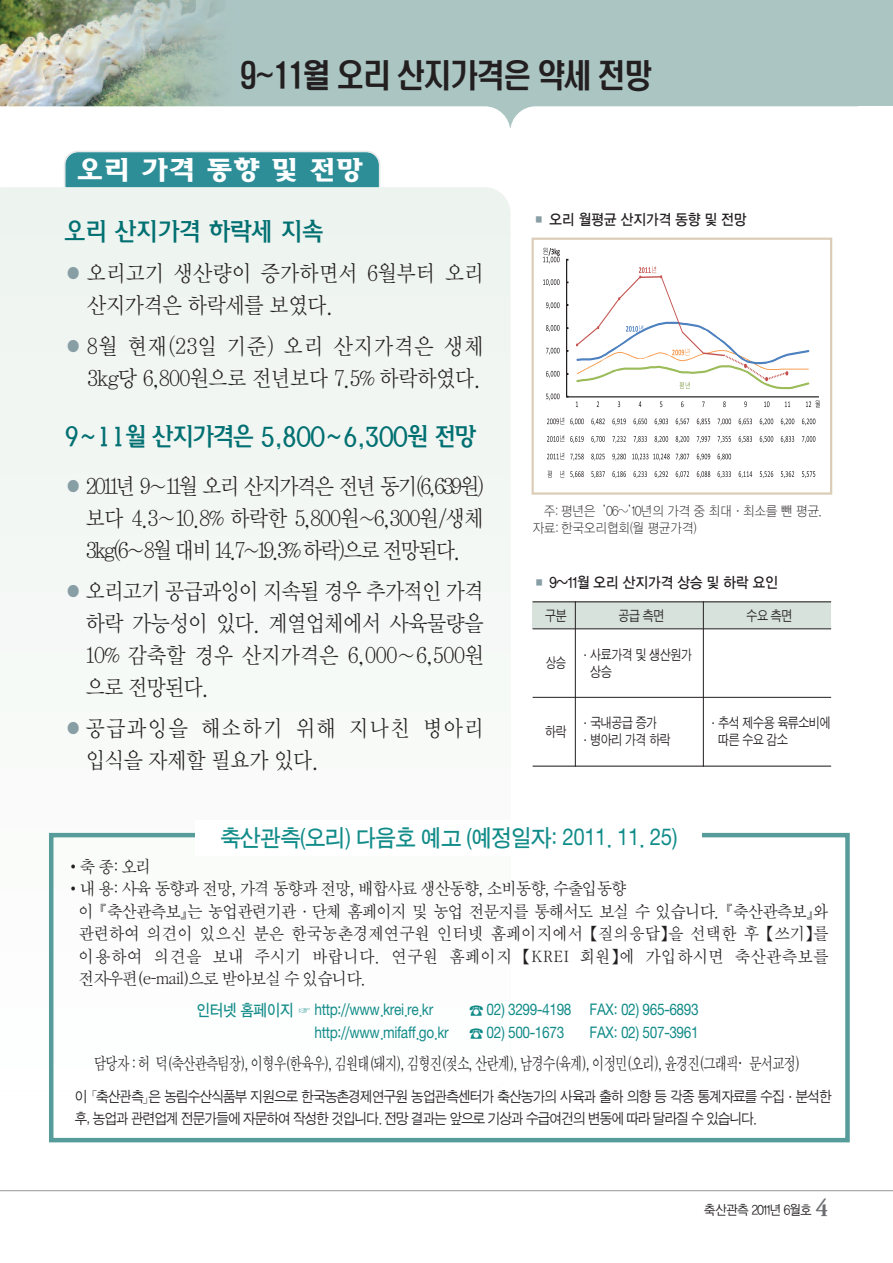
<style>
.page{position:relative;width:893px;height:1263px;background:#fff}
.page>*{position:absolute;margin:0;border:0;box-sizing:border-box;transform-origin:0 0}
.t1{font:32.25px "HY Head Line Medium Pro";letter-spacing:-.06em;color:#231f20;scale:.88 1}
.t2{font:700 27px "Korean HM";color:#fff}
.t3{font:500 25.5px "Korean HM";letter-spacing:-.08em;color:#017072;scale:.86 1}
.t4{font:500 25.5px "Korean HM";letter-spacing:-.035em;color:#017072;scale:.87 1}
.t5{font:24px "Sand Tg";letter-spacing:-.025em;color:#128c89;scale:.95 1}
.t6{font:22.5px/32.1px "YDVY Mj O12";letter-spacing:-.015em;color:#231f20;text-align:justify;scale:.9 1}
.t7{font:22.5px/32.1px "YDVY Mj O12";letter-spacing:.02em;color:#231f20;scale:.9 1}
.t8{font:22.5px/32.1px "YDVY Mj O12";letter-spacing:.085em;color:#231f20;scale:.9 1}
.t9{font:300 18px/22.5px "SD Myungjo QXP";letter-spacing:.055em;color:#231f20;scale:.92 1}
.t10{font:300 18px "SD Myungjo QXP";letter-spacing:.015em;color:#231f20;scale:.74 1}
.t11{font:16.5px/22.5px "Sand Tg";letter-spacing:-.025em;color:#128c89;scale:.92 1}
.t12{font:15px/22.5px "Sand Jg";letter-spacing:-.055em;color:#231f20;scale:.93 1}
.t13{font:15px "YDVYGO13";letter-spacing:.02em;color:#231f20;scale:.9 1}
.t14{font:14.25px/17.1px "Sand Jg";letter-spacing:-.025em;color:#231f20;scale:.85 1}
.t15{font:14.25px "Sand Jg";letter-spacing:-.025em;color:#231f20;scale:.78 1}
.t16{font:13.5px/16.5px "YDVYGO11";letter-spacing:.025em;color:#231f20;scale:.9 1}
.t17{font:13.5px "YDVYGO12";letter-spacing:-.085em;color:#231f20;scale:.9 1}
.s1{color:#889ea5}
.s2{font-family:"Y Mj O12"}
.s3{font-family:"Y Mj O12";font-weight:400}
.s4{font-family:"SD Myungjo QXP";font-weight:700;font-size:25.5px;color:#6c6d70}
</style>
<div class="page">
<img style="left:0;top:0;width:893px;height:126px">
<div style="left:859px;top:106px;width:34px;height:1157px;background:#fff"></div>
<div style="left:510px;top:106px;width:376px;height:107px;background:#fff;border-radius:26px"></div>
<svg style="left:0;top:106px;width:510px;height:81px"></svg>
<div style="left:566px;top:259px;width:1px;height:138px;border:1px solid #231f20"></div>
<hr style="left:566px;top:396px;width:253px;height:1px;background:#231f20">
<svg style="left:546px;top:393px;width:14px;height:7px"></svg>
<svg style="left:546px;top:371px;width:14px;height:7px"></svg>
<svg style="left:546px;top:348px;width:14px;height:7px"></svg>
<svg style="left:546px;top:325px;width:14px;height:7px"></svg>
<svg style="left:546px;top:302px;width:14px;height:7px"></svg>
<svg style="left:543px;top:279px;width:17px;height:7px"></svg>
<svg style="left:576px;top:401px;width:2px;height:6px"></svg>
<svg style="left:702px;top:401px;width:3px;height:6px"></svg>
<svg style="left:723px;top:401px;width:3px;height:6px"></svg>
<svg style="left:744px;top:401px;width:3px;height:6px"></svg>
<svg style="left:764px;top:401px;width:5px;height:6px"></svg>
<svg style="left:785px;top:401px;width:5px;height:6px"></svg>
<svg style="left:547px;top:417px;width:17px;height:7px"></svg>
<svg style="left:570px;top:418px;width:14px;height:7px"></svg>
<svg style="left:591px;top:418px;width:14px;height:7px"></svg>
<svg style="left:612px;top:418px;width:14px;height:7px"></svg>
<svg style="left:633px;top:418px;width:14px;height:7px"></svg>
<svg style="left:655px;top:418px;width:13px;height:7px"></svg>
<svg style="left:676px;top:418px;width:13px;height:7px"></svg>
<svg style="left:697px;top:418px;width:13px;height:7px"></svg>
<svg style="left:717px;top:418px;width:14px;height:7px"></svg>
<svg style="left:739px;top:418px;width:13px;height:7px"></svg>
<svg style="left:760px;top:418px;width:13px;height:7px"></svg>
<svg style="left:781px;top:418px;width:13px;height:7px"></svg>
<svg style="left:802px;top:418px;width:13px;height:7px"></svg>
<svg style="left:547px;top:435px;width:17px;height:7px"></svg>
<svg style="left:570px;top:436px;width:14px;height:7px"></svg>
<svg style="left:591px;top:436px;width:14px;height:7px"></svg>
<svg style="left:612px;top:436px;width:14px;height:7px"></svg>
<svg style="left:633px;top:436px;width:14px;height:7px"></svg>
<svg style="left:655px;top:436px;width:13px;height:7px"></svg>
<svg style="left:676px;top:436px;width:13px;height:7px"></svg>
<svg style="left:697px;top:436px;width:13px;height:7px"></svg>
<svg style="left:717px;top:436px;width:14px;height:7px"></svg>
<svg style="left:739px;top:436px;width:13px;height:7px"></svg>
<svg style="left:760px;top:436px;width:13px;height:7px"></svg>
<svg style="left:781px;top:436px;width:13px;height:7px"></svg>
<svg style="left:802px;top:436px;width:13px;height:7px"></svg>
<svg style="left:547px;top:453px;width:17px;height:6px"></svg>
<svg style="left:570px;top:454px;width:14px;height:6px"></svg>
<svg style="left:591px;top:454px;width:14px;height:6px"></svg>
<svg style="left:612px;top:454px;width:14px;height:6px"></svg>
<svg style="left:632px;top:454px;width:38px;height:6px"></svg>
<svg style="left:676px;top:454px;width:13px;height:6px"></svg>
<svg style="left:697px;top:454px;width:13px;height:6px"></svg>
<svg style="left:718px;top:454px;width:13px;height:6px"></svg>
<svg style="left:547px;top:471px;width:5px;height:7px"></svg>
<svg style="left:560px;top:471px;width:4px;height:7px"></svg>
<svg style="left:570px;top:471px;width:14px;height:7px"></svg>
<svg style="left:591px;top:471px;width:14px;height:7px"></svg>
<svg style="left:612px;top:471px;width:14px;height:7px"></svg>
<svg style="left:633px;top:471px;width:14px;height:7px"></svg>
<svg style="left:655px;top:471px;width:13px;height:7px"></svg>
<svg style="left:676px;top:471px;width:13px;height:7px"></svg>
<svg style="left:697px;top:471px;width:13px;height:7px"></svg>
<svg style="left:718px;top:471px;width:13px;height:7px"></svg>
<svg style="left:739px;top:471px;width:13px;height:7px"></svg>
<svg style="left:760px;top:471px;width:13px;height:7px"></svg>
<svg style="left:781px;top:471px;width:13px;height:7px"></svg>
<svg style="left:802px;top:471px;width:13px;height:7px"></svg>
<svg style="left:806px;top:400px;width:14px;height:7px"></svg>
<svg style="left:543px;top:248px;width:17px;height:15px"></svg>
<svg style="left:576px;top:266px;width:233px;height:123px"></svg>
<div style="left:531px;top:238px;width:301px;height:257px;border:2px solid #dccdb8"></div>
<hr style="left:0;top:1190px;width:893px;height:1px;background:#939598">
<svg style="left:64px;top:151px;width:316px;height:36px;background:#36929b"></svg>
<div style="left:0;top:187px;width:510px;height:646px;background:#f3f7f4"></div>
<div style="left:49px;top:833px;width:801px;height:309px;border:4px solid #569c9b"></div>
<div style="left:196px;top:820px;width:506px;height:36px;background:#fff"></div>
<div style="left:533px;top:601px;width:42px;height:28px;background:#d7e2dc"></div>
<div style="left:575px;top:601px;width:128px;height:28px;background:#d7e2dc"></div>
<div style="left:703px;top:601px;width:128px;height:28px;background:#d7e2dc"></div>
<hr style="left:575px;top:601px;width:1px;height:166px;background:#231f20">
<hr style="left:703px;top:601px;width:1px;height:166px;background:#231f20">
<hr style="left:533px;top:601px;width:298px;height:1px;background:#231f20">
<hr style="left:533px;top:629px;width:298px;height:1px;background:#231f20">
<hr style="left:533px;top:697px;width:298px;height:1px;background:#231f20">
<hr style="left:533px;top:766px;width:298px;height:1px;background:#231f20">
<h1 class="t1" style="left:240px;top:59px;width:471px">9~11월 오리 산지가격은 약세 전망</h1>
<p class="t2" style="left:77px;top:156px;width:288px">오리 가격 동향 및 전망</p>
<p class="t4" style="left:64px;top:218px;width:300px">오리 산지가격 하락세 지속</p>
<p class="t7" style="left:87px;top:257px;width:442px;text-indent:-23px"><span class="s1">●</span> 오리고기 생산량이 증가하면서 6월부터 오리 산지가격은 하락세를 보였다.</p>
<p class="t6" style="left:64px;top:330px;width:468px;text-align:right"><span class="s1">●</span> 8월 현재(23일 기준) 오리 산지가격은 생체<br>3kg당 6,800원으로 전년보다 7.5% 하락하였다.</p>
<p class="t3" style="left:64px;top:423px;width:481px">9~11월 산지가격은 5,800~6,300원 전망</p>
<p class="t6" style="left:86px;top:470px;width:445px;text-indent:-22px"><span class="s1">●</span> 2011년 9∼11월 오리 산지가격은 전년 동기(6,639원) 보다 4.3∼10.8% 하락한 5,800원~6,300원/생체 3kg(6∼8월 대비 14.7~19.3% 하락)으로 전망된다.</p>
<p class="t6" style="left:86px;top:575px;width:443px;text-indent:-22px"><span class="s1">●</span> 오리고기 공급과잉이 지속될 경우 추가적인 가격 하락 가능성이 있다. 계열업체에서 사육물량을 10% 감축할 경우 산지가격은 6,000∼6,500원 으로 전망된다.</p>
<p class="t8" style="left:86px;top:712px;width:443px;text-indent:-22px"><span class="s1">●</span>공급과잉을 해소하기 위해 지나친 병아리 입식을 자제할 필요가 있다.</p>
<p class="t13" style="left:533px;top:211px;width:239px"><span class="s1">■</span> 오리 월평균 산지가격 동향 및 전망</p>
<p class="t16" style="left:533px;top:503px;width:323px;text-indent:11px">주: 평년은 ’06~’10년의 가격 중 최대<span class="s2">·</span>최소를 뺀 평균. 자료: 한국오리협회(월 평균가격)</p>
<p class="t13" style="left:533px;top:574px;width:274px"><span class="s1">■</span> 9~11월 오리 산지가격 상승 및 하락 요인</p>
<p class="t14" style="left:545px;top:607px;width:27px">구분</p>
<p class="t14" style="left:619px;top:607px;width:55px">공급 측면</p>
<p class="t14" style="left:747px;top:607px;width:55px">수요 측면</p>
<p class="t15" style="left:546px;top:656px;width:27px">상승</p>
<p class="t14" style="left:590px;top:646px;width:121px;text-indent:-10px">·사료가격 및 생산원가 상승</p>
<p class="t14" style="left:545px;top:723px;width:27px">하락</p>
<p class="t14" style="left:580px;top:715px;width:109px">·국내공급 증가 ·병아리 가격 하락</p>
<p class="t14" style="left:718px;top:715px;width:134px;text-indent:-10px">·추석 제수용 육류소비에 따른 수요 감소</p>
<p class="t5" style="left:221px;top:826px;width:482px">축산관측(오리) 다음호 예고 (예정일자: 2011. 11. 25)</p>
<p class="t9" style="left:66px;top:855px;width:92px">•축 종: 오리</p>
<p class="t9" style="left:80px;top:877px;width:815px;text-indent:-14px">•내 용: 사육 동향과 전망, 가격 동향과 전망, 배합사료 생산동향, 소비동향, 수출입동향<br>이 『축산관측보』는 농업관련기관<span class="s3">·</span>단체 홈페이지 및 농업 전문지를 통해서도 보실 수 있습니다. 『축산관측보』와 관련하여 의견이 있으신 분은 한국농촌경제연구원 인터넷 홈페이지에서 【질의응답】을 선택한 후 【쓰기】를 이용하여 의견을 보내 주시기 바랍니다. 연구원 홈페이지 【KREI 회원】에 가입하시면 축산관측보를 전자우편(e-mail)으로 받아보실 수 있습니다.</p>
<p class="t11" style="left:197px;top:999px;width:259px">인터넷 홈페이지 ☞ http://www.krei.re.kr</p>
<p class="t11" style="left:315px;top:999px;width:419px;text-indent:155px">☎ 02) 3299-4198 FAX: 02) 965-6893 http://www.mifaff.go.kr ☎ 02) 500-1673</p>
<p class="t11" style="left:590px;top:1022px;width:120px">FAX: 02) 507-3961</p>
<p class="t10" style="left:94px;top:1054px;width:956px">담당자 : 허 덕(축산관측팀장), 이형우(한육우), 김원태(돼지), 김형진(젖소, 산란계), 남경수(육계), 이정민(오리), 윤경진(그래픽· 문서교정)</p>
<p class="t12" style="left:75px;top:1085px;width:815px">이「축산관측」은 농림수산식품부 지원으로 한국농촌경제연구원 농업관측센터가 축산농가의 사육과 출하 의향 등 각종 통계자료를 수집·분석한 후, 농업과 관련업계 전문가들에 자문하여 작성한 것입니다. 전망 결과는 앞으로 기상과 수급여건의 변동에 따라 달라질 수 있습니다.</p>
<p class="t17" style="left:704px;top:1202px;width:139px">축산관측 2011년 6월호 <span class="s4">4</span></p>
</div>
